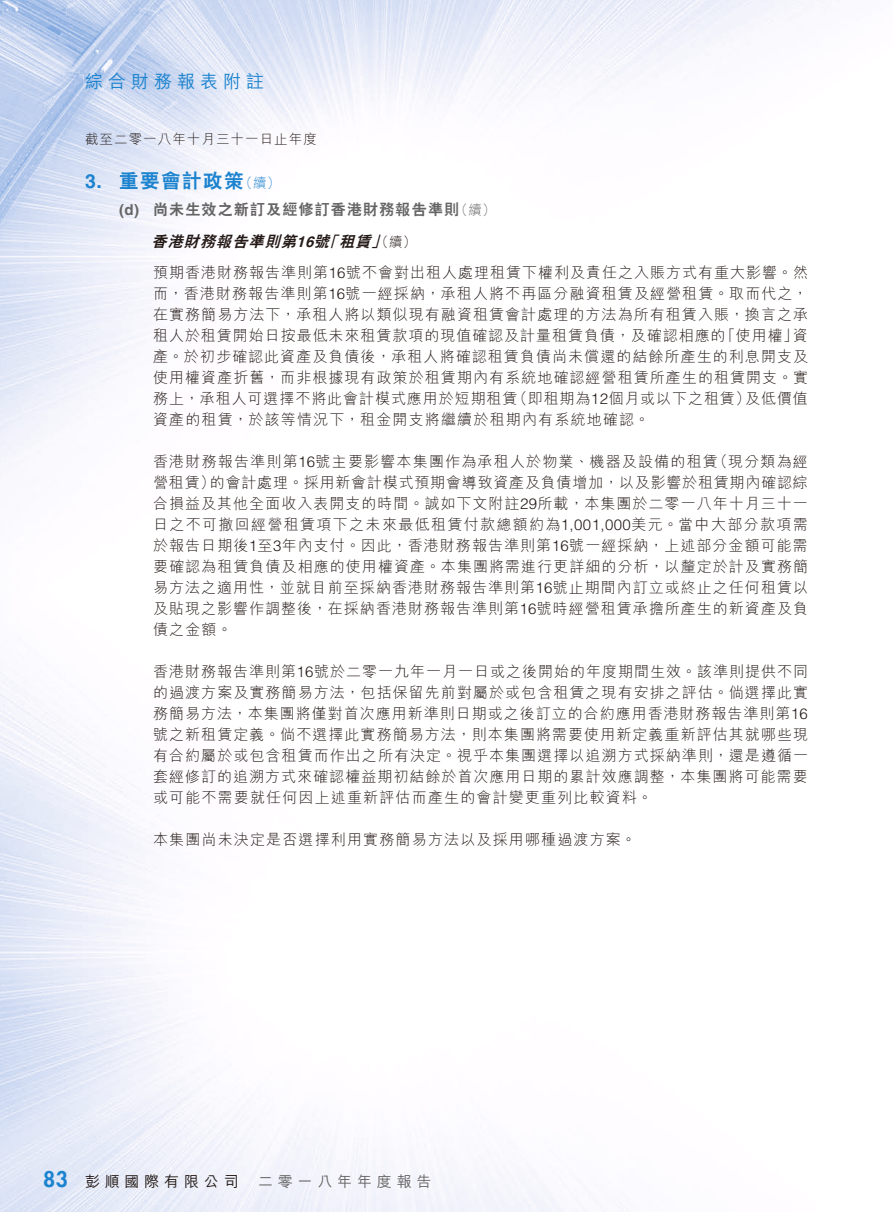
<style>
.page{position:relative;width:893px;height:1212px;background:#fff}
.page>*{position:absolute;margin:0;border:0;box-sizing:border-box;transform-origin:0 0}
.t1{font:800 21px "Futura Std";color:#1c83cf}
.t2{font:800 19.5px "C Hei 2 HK";letter-spacing:.08em;color:#1c83cf}
.t3{font:700 19.5px "Helvetica LT Std";color:#1c83cf}
.t4{font:500 18px "M Hei HK";letter-spacing:.28em;color:#1c83cf}
.t5{font:300 15px/21px "M Hei HK";letter-spacing:.07em;color:#231916}
.t6{font:800 15px "C Hei 2 HK";letter-spacing:.08em;color:#666565}
.t7{font:italic 800 15px "C Hei 2 HK";color:#231916}
.t8{font:500 15px "M Hei HK";letter-spacing:.32em;color:#666565}
.t9{font:500 15px "M Hei HK";letter-spacing:.32em;color:#231916}
.t10{font:700 15px "Helvetica LT Std";color:#666565}
.t11{font:italic 700 15px "Helvetica LT Std";color:#231916}
.t12{font:300 13.5px "M Hei HK";letter-spacing:.08em;color:#231916}
.t13{font:300 13.5px "M Hei HK";color:#1c83cf}
.t14{font:300 13.5px "M Hei HK";color:#666565}
.s1{font-family:"Helvetica LT Std"}
.s2{font-family:"M Hei HK";font-weight:300;font-style:normal;font-size:13.5px}
.s3{font-family:"C Hei 2 HK";font-weight:800}
</style>
<div class="page">
<img style="left:0;top:0;width:820px;height:1212px">
<p class="t4" style="left:85px;top:69px;width:181px">綜合財務報表附註</p>
<p class="t12" style="left:85px;top:129px;width:233px">截至二零一八年十月三十一日止年度</p>
<h2 class="t3" style="left:85px;top:169px;width:18px">3.</h2>
<h2 class="t2" style="left:119px;top:167px;width:126px">重要會計政策</h2>
<p class="t13" style="left:239px;top:173px;width:43px">（續(</p>
<p class="t10" style="left:119px;top:201px;width:21px">d( )</p>
<p class="t6" style="left:153px;top:200px;width:308px">尚未生效之新訂及經修訂香港財務報告準則</p>
<p class="t14" style="left:454px;top:201px;width:43px">（續(</p>
<p class="t7" style="left:152px;top:231px;width:151px">香港財務報告準則第</p>
<p class="t5" style="left:153px;top:262px;width:657px;text-align:right">預期香港財務報告準則第<span class="s1">16</span>號不會對出租人處理租賃下權利及責任之入賬方式有重大影響。然而，香港財務報告準則第<span class="s1">16</span>號一經採納，承租人將不再區分融資租賃及經營租賃。取而代之，在實務簡易方法下，承租人將以類似現有融資租賃會計處理的方法為所有租賃入賬，換言之承資</p>
<p class="t7" style="left:314px;top:231px;width:63px">號租賃</p>
<p class="t7" style="left:371px;top:231px;width:22px">」<span class="s2">（</span></p>
<p class="t11" style="left:296px;top:232px;width:49px">16 <span class="s3">「</span></p>
<p class="t12" style="left:389px;top:232px;width:29px">續(</p>
<p class="t5" style="left:153px;top:325px;width:574px">租人於租賃開始日按最低未來租賃款項的現值確認及計量租賃負債，及確認相應的</p>
<p class="t5" style="left:153px;top:346px;width:657px">產。於初步確認此資產及負債後，承租人將確認租賃負債尚未償還的結餘所產生的利息開支及</p>
<p class="t5" style="left:153px;top:367px;width:657px">使用權資產折舊，而非根據現有政策於租賃期內有系統地確認經營租賃所產生的租賃開支。實</p>
<p class="t5" style="left:745px;top:388px;width:64px">及低價值</p>
<p class="t5" style="left:720px;top:325px;width:79px">「使用權」</p>
<p class="t5" style="left:512px;top:388px;width:240px">（即租期為<span class="s1">12</span>個月或以下之租賃）</p>
<p class="t5" style="left:153px;top:388px;width:498px">務上，承租人可選擇不將此會計模式應用於短期租賃<br>資產的租賃，於該等情況下，租金開支將繼續於租期內有系統地確認。</p>
<p class="t5" style="left:713px;top:451px;width:97px">（現分類為經</p>
<p class="t5" style="left:210px;top:451px;width:599px;text-indent:-57px">香港財務報告準則第<span class="s1">16</span>號主要影響本集團作為承租人於物業、機器及設備的租賃<br>的會計處理。採用新會計模式預期會導致資產及負債增加，以及影響於租賃期內確認綜</p>
<p class="t5" style="left:153px;top:472px;width:657px">營租賃）<br>合損益及其他全面收入表開支的時間。誠如下文附註<span class="s1">29</span>所載，本集團於二零一八年十月三十一日之不可撤回經營租賃項下之未來最低租賃付款總額約為<span class="s1">1,001,000</span>美元。當中大部分款項需於報告日期後 至<span class="s1">1 3</span>年內支付。因此，香港財務報告準則第<span class="s1">16</span>號一經採納，上述部分金額可能需要確認為租賃負債及相應的使用權資產。本集團將需進行更詳細的分析，以釐定於計及實務簡易方法之適用性，並就目前至採納香港財務報告準則第<span class="s1">16</span>號止期間內訂立或終止之任何租賃以及貼現之影響作調整後，在採納香港財務報告準則第<span class="s1">16</span>號時經營租賃承擔所產生的新資產及負債之金額。</p>
<p class="t5" style="left:153px;top:661px;width:657px;text-align:justify">香港財務報告準則第<span class="s1">16</span>號於二零一九年一月一日或之後開始的年度期間生效。該準則提供不同的過渡方案及實務簡易方法，包括保留先前對屬於或包含租賃之現有安排之評估。倘選擇此實務簡易方法，本集團將僅對首次應用新準則日期或之後訂立的合約應用香港財務報告準則第<span class="s1">16</span>號之新租賃定義。倘不選擇此實務簡易方法，則本集團將需要使用新定義重新評估其就哪些現有合約屬於或包含租賃而作出之所有決定。視乎本集團選擇以追溯方式採納準則，還是遵循一套經修訂的追溯方式來確認權益期初結餘於首次應用日期的累計效應調整，本集團將可能需要或可能不需要就任何因上述重新評估而產生的會計變更重列比較資料。</p>
<p class="t5" style="left:153px;top:829px;width:485px">本集團尚未決定是否選擇利用實務簡易方法以及採用哪種過渡方案。</p>
<h1 class="t1" style="left:43px;top:1166px;width:26px">83</h1>
<p class="t9" style="left:85px;top:1171px;width:155px">彭順國際有限公司</p>
<p class="t8" style="left:258px;top:1171px;width:175px">二零一八年年度報告</p>
</div>
